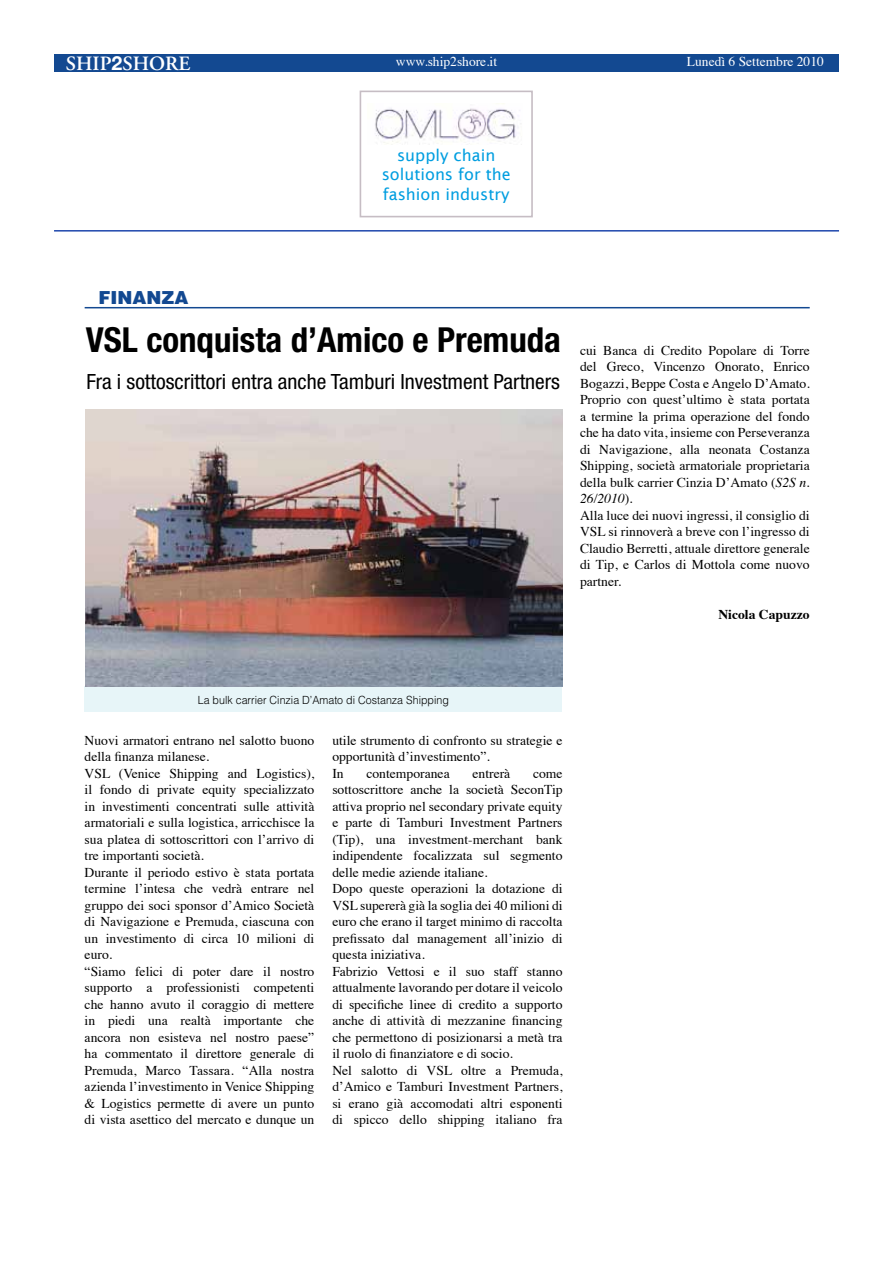
<style>
.page{position:relative;width:893px;height:1263px;background:#fff}
.page>*{position:absolute;margin:0;border:0;box-sizing:border-box;transform-origin:0 0}
.t1{font:700 condensed 34.5px "Helvetica Neue";color:#000}
.t2{font:condensed 21px "Helvetica Neue";color:#000}
.t3{font:600 20.25px "Adobe Garamond";color:#fff}
.t4{font:900 18px "Helvetica";color:#134991}
.t5{font:16.05px/19.4px "Lucida Sans";color:#009ee0;text-align:center}
.t6{font:13.5px/16.5px "Times";color:#000}
.t7{font:13.5px "Times";color:#fff}
.t8{font:700 13.5px "Times";color:#000}
.t9{font:300 11.25px "Helvetica";color:#000;scale:.95 1}
.s1{font-family:"Helvetica Neue";font-weight:700;font-size:19.5px}
.s2{font-style:italic}
</style>
<div class="page">
<div style="left:54px;top:54px;width:785px;height:17px;background:#134991"></div>
<hr style="left:54px;top:230px;width:785px;height:2px;background:#1e47ad">
<img style="left:375px;top:103px;width:146px;height:41px">
<div style="left:360px;top:91px;width:173px;height:126px;border:2px solid #c6bdc4"></div>
<svg style="left:536px;top:230px;width:12px;height:2px"></svg>
<div style="left:85px;top:686px;width:477px;height:26px;background:#e7f5f8"></div>
<hr style="left:85px;top:307px;width:725px;height:1px;background:#134991">
<img style="left:85px;top:410px;width:478px;height:276px">
<h3 class="t3" style="left:66px;top:53px;width:126px">SHIP<span class="s1">2</span>SHORE</h3>
<p class="t7" style="left:396px;top:49px;width:103px">www.ship2shore.it</p>
<p class="t7" style="left:687px;top:49px;width:138px">Lunedì 6 Settembre 2010</p>
<p class="t5" style="left:382px;top:146px;width:130px">supply chain solutions for the fashion industry</p>
<h3 class="t4" style="left:98px;top:286px;width:91px">FINANZA</h3>
<h1 class="t1" style="left:86px;top:319px;width:477px">VSL conquista d’Amico e Premuda</h1>
<h2 class="t2" style="left:87px;top:369px;width:475px">Fra i sottoscrittori entra anche Tamburi Investment Partners</h2>
<p class="t6" style="left:580px;top:341px;width:231px">cui Banca di Credito Popolare di Torre del Greco, Vincenzo Onorato, Enrico Bogazzi, Beppe Costa e Angelo D’Amato.<br>Proprio con quest’ultimo è stata portata a termine la prima operazione del fondo che ha dato vita, insieme con Perseveranza di Navigazione, alla neonata Costanza Shipping, società armatoriale proprietaria della bulk carrier Cinzia D’Amato (<span class="s2">S2S n.<br>26/2010</span>).<br>Alla luce dei nuovi ingressi, il consiglio di VSL si rinnoverà a breve con l’ingresso di Claudio Berretti, attuale direttore generale di Tip, e Carlos di Mottola come nuovo partner.</p>
<p class="t8" style="left:718px;top:601px;width:93px">Nicola Capuzzo</p>
<p class="t9" style="left:198px;top:693px;width:266px">La bulk carrier Cinzia D’Amato di Costanza Shipping</p>
<p class="t6" style="left:85px;top:731px;width:231px">Nuovi armatori entrano nel salotto buono della finanza milanese.<br>VSL (Venice Shipping and Logistics), il fondo di private equity specializzato in investimenti concentrati sulle attività armatoriali e sulla logistica, arricchisce la sua platea di sottoscrittori con l’arrivo di tre importanti società.<br>Durante il periodo estivo è stata portata termine l’intesa che vedrà entrare nel gruppo dei soci sponsor d’Amico Società di Navigazione e Premuda, ciascuna con un investimento di circa 10 milioni di euro.<br>“Siamo felici di poter dare il nostro supporto a professionisti competenti che hanno avuto il coraggio di mettere in piedi una realtà importante che ancora non esisteva nel nostro paese” ha commentato il direttore generale di Premuda, Marco Tassara. “Alla nostra azienda l’investimento in Venice Shipping &amp; Logistics permette di avere un punto di vista asettico del mercato e dunque un</p>
<p class="t6" style="left:332px;top:731px;width:232px">utile strumento di confronto su strategie e opportunità d’investimento”.<br>In</p>
<p class="t6" style="left:366px;top:764px;width:85px">contemporanea</p>
<p class="t6" style="left:472px;top:764px;width:39px">entrerà</p>
<p class="t6" style="left:332px;top:764px;width:232px;text-indent:201px">come sottoscrittore anche la società SeconTip attiva proprio nel secondary private equity e parte di Tamburi Investment Partners (Tip), una investment-merchant bank indipendente focalizzata sul segmento delle medie aziende italiane.<br>Dopo queste operazioni la dotazione di VSL supererà già la soglia dei 40 milioni di euro che erano il target minimo di raccolta prefissato dal management all’inizio di questa iniziativa.<br>Fabrizio Vettosi e il suo staff stanno attualmente lavorando per dotare il veicolo di specifiche linee di credito a supporto anche di attività di mezzanine financing che permettono di posizionarsi a metà tra il ruolo di finanziatore e di socio.<br>Nel salotto di VSL oltre a Premuda, d’Amico e Tamburi Investment Partners, si erano già accomodati altri esponenti di spicco dello shipping italiano fra</p>
</div>
